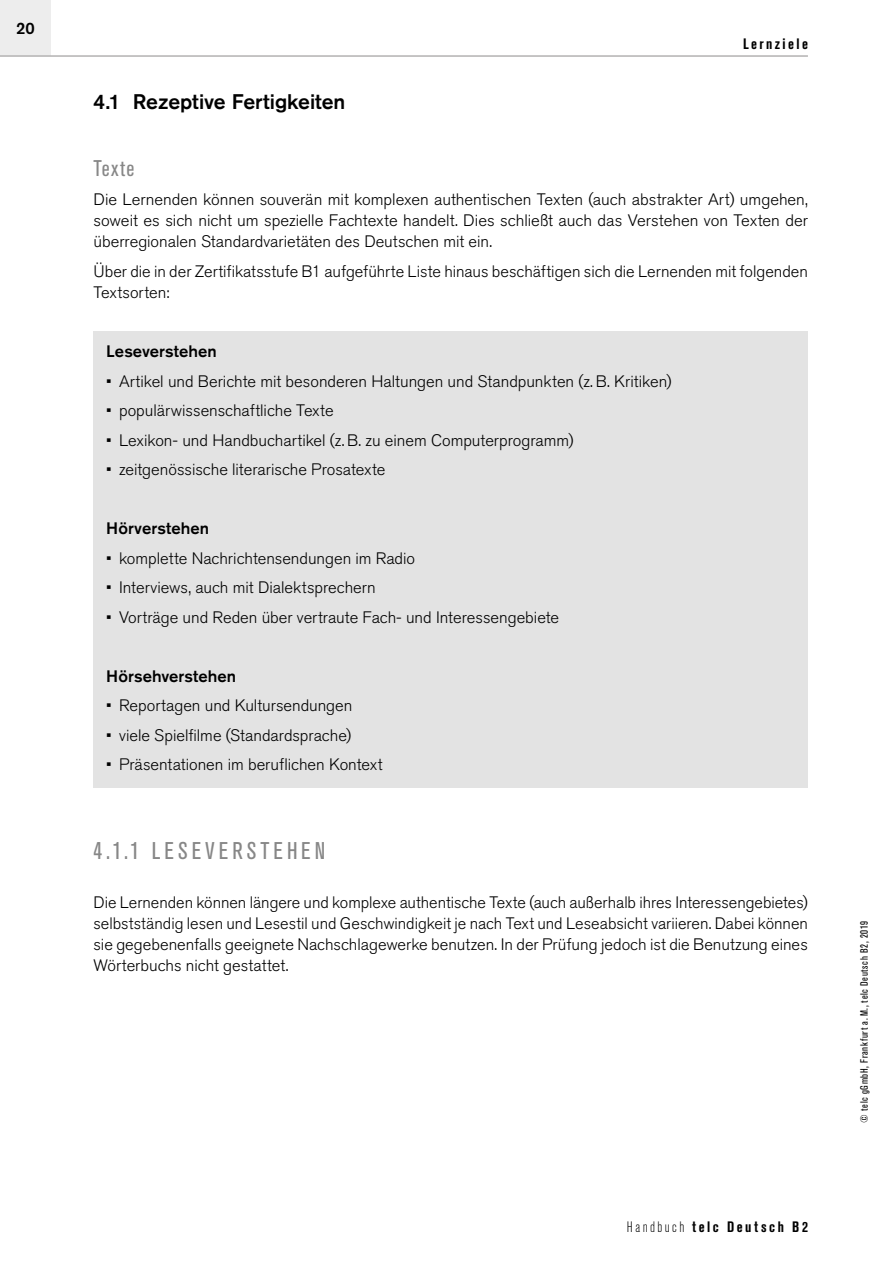
<style>
.page{position:relative;width:893px;height:1263px;background:#fff}
.page>*{position:absolute;margin:0;border:0;box-sizing:border-box;transform-origin:0 0}
.t1{font:condensed 24px "Akzidenz Grotesk Pro";letter-spacing:.17em;color:#878787}
.t2{font:condensed 22.5px "Akzidenz Grotesk Pro";letter-spacing:.055em;color:#878787}
.t3{font:500 21px "Akzidenz Grotesk Pro";color:#000}
.t4{font:300 16.5px/21px "Akzidenz Grotesk Pro";color:#000;text-align:justify}
.t5{font:500 16.5px "Akzidenz Grotesk Pro";letter-spacing:.005em;color:#000}
.t6{font:700 condensed 15px "Akzidenz Grotesk Pro";letter-spacing:.165em;color:#000}
.t7{font:condensed 10.5px "Akzidenz Grotesk Pro";letter-spacing:.06em;color:#000}
.s1{font-weight:300}
</style>
<div class="page">
<div style="left:0;top:0;width:51px;height:55px;background:#ededed"></div>
<hr style="left:0;top:55px;width:808px;height:2px;background:#b3b2b2">
<div style="left:94px;top:332px;width:714px;height:42px;background:#e3e3e3"></div>
<div style="left:94px;top:361px;width:714px;height:42px;background:#e3e3e3"></div>
<div style="left:94px;top:391px;width:714px;height:42px;background:#e3e3e3"></div>
<div style="left:94px;top:420px;width:714px;height:42px;background:#e3e3e3"></div>
<div style="left:94px;top:450px;width:714px;height:42px;background:#e3e3e3"></div>
<div style="left:94px;top:479px;width:714px;height:42px;background:#e3e3e3"></div>
<div style="left:94px;top:509px;width:714px;height:42px;background:#e3e3e3"></div>
<div style="left:94px;top:538px;width:714px;height:42px;background:#e3e3e3"></div>
<div style="left:94px;top:568px;width:714px;height:42px;background:#e3e3e3"></div>
<div style="left:94px;top:597px;width:714px;height:42px;background:#e3e3e3"></div>
<div style="left:94px;top:627px;width:714px;height:42px;background:#e3e3e3"></div>
<div style="left:94px;top:656px;width:714px;height:43px;background:#e3e3e3"></div>
<div style="left:94px;top:686px;width:714px;height:42px;background:#e3e3e3"></div>
<div style="left:94px;top:715px;width:714px;height:43px;background:#e3e3e3"></div>
<div style="left:94px;top:745px;width:714px;height:42px;background:#e3e3e3"></div>
<p class="t5" style="left:16px;top:18px;width:20px">20</p>
<p class="t3" style="left:94px;top:88px;width:253px">4.1 Rezeptive Fertigkeiten</p>
<p class="t6" style="left:743px;top:34px;width:66px">Lernziele</p>
<h2 class="t2" style="left:94px;top:153px;width:43px">Texte</h2>
<p class="t4" style="left:94px;top:189px;width:716px">Die Lernenden können souverän mit komplexen authentischen Texten (auch abstrakter Art) umgehen, soweit es sich nicht um spezielle Fachtexte handelt. Dies schließt auch das Verstehen von Texten der überregionalen Standardvarietäten des Deutschen mit ein.</p>
<p class="t4" style="left:94px;top:260px;width:716px">Über die in der Zertifikatsstufe B1 aufgeführte Liste hinaus beschäftigen sich die Lernenden mit folgenden<br>Textsorten:</p>
<p class="t5" style="left:106px;top:341px;width:112px">Leseverstehen</p>
<p class="t4" style="left:106px;top:370px;width:567px">• Artikel und Berichte mit besonderen Haltungen und Standpunkten (z. B. Kritiken)</p>
<p class="t4" style="left:106px;top:400px;width:229px">• populärwissenschaftliche Texte</p>
<p class="t4" style="left:106px;top:429px;width:469px">• Lexikon- und Handbuchartikel (z. B. zu einem Computerprogramm)</p>
<p class="t4" style="left:106px;top:459px;width:281px">• zeitgenössische literarische Prosatexte</p>
<p class="t5" style="left:106px;top:518px;width:104px">Hörverstehen</p>
<p class="t4" style="left:106px;top:547px;width:310px">• komplette Nachrichtensendungen im Radio</p>
<p class="t4" style="left:106px;top:577px;width:271px">• Interviews, auch mit Dialektsprechern</p>
<p class="t4" style="left:106px;top:606px;width:454px">• Vorträge und Reden über vertraute Fach- und Interessengebiete</p>
<p class="t5" style="left:106px;top:665px;width:131px">Hörsehverstehen</p>
<p class="t4" style="left:106px;top:695px;width:248px">• Reportagen und Kultursendungen</p>
<p class="t4" style="left:106px;top:724px;width:246px">• viele Spielfilme (Standardsprache)</p>
<p class="t4" style="left:106px;top:754px;width:278px">• Präsentationen im beruflichen Kontext</p>
<h1 class="t1" style="left:94px;top:835px;width:233px">4.1.1 LESEVERSTEHEN</h1>
<p class="t4" style="left:94px;top:892px;width:716px">Die Lernenden können längere und komplexe authentische Texte (auch außerhalb ihres Interessengebietes) selbstständig lesen und Lesestil und Geschwindigkeit je nach Text und Leseabsicht variieren. Dabei können sie gegebenenfalls geeignete Nachschlagewerke benutzen. In der Prüfung jedoch ist die Benutzung eines Wörterbuchs nicht gestattet.</p>
<p class="t6" style="left:627px;top:1217px;width:183px"><span class="s1">Handbuch</span> telc Deutsch B2</p>
<p class="t7" style="left:857px;top:1122px;width:203px;rotate:-90deg">© telc gGmbH, Frankfurt a. M., telc Deutsch B2, 2019</p>
</div>
